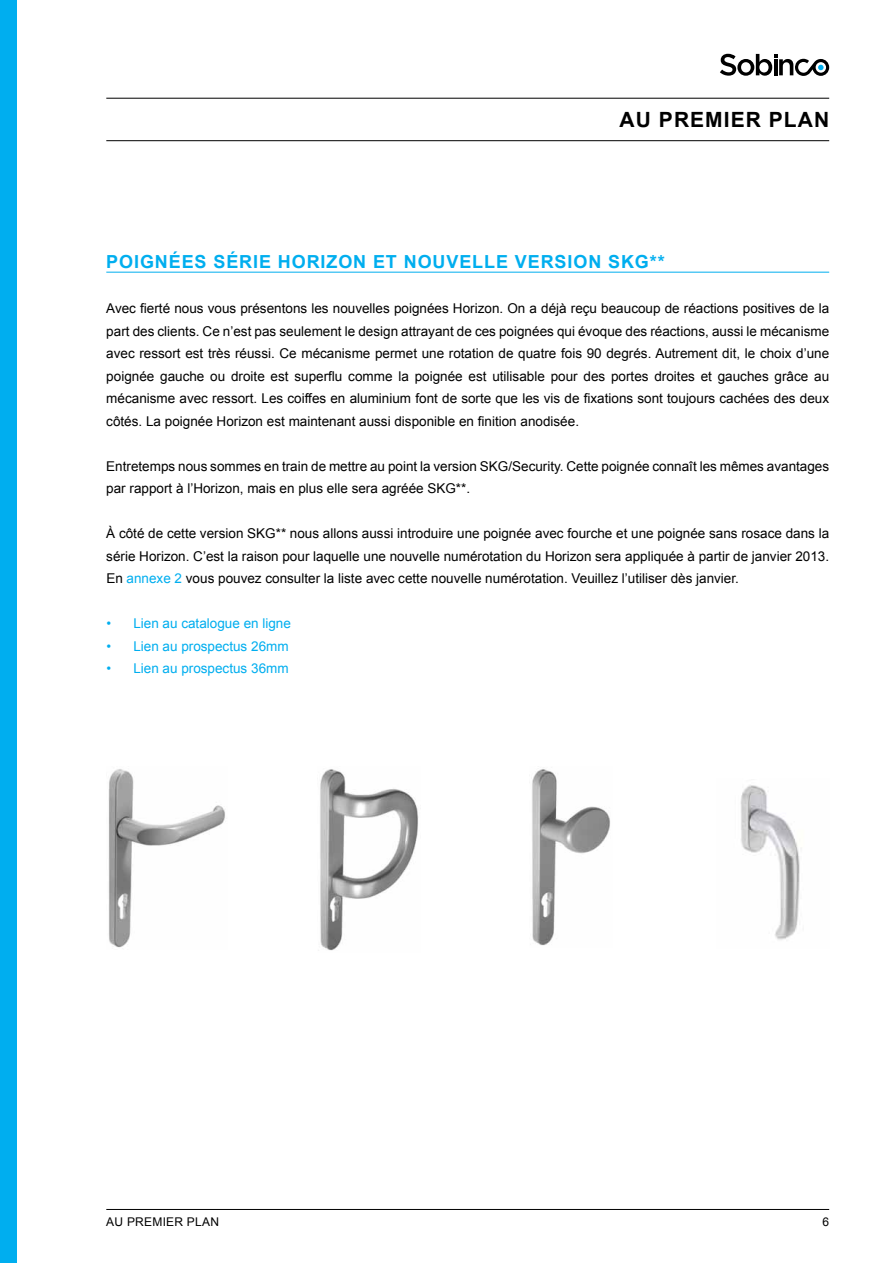
<style>
.page{position:relative;width:893px;height:1263px;background:#fff}
.page>*{position:absolute;margin:0;border:0;box-sizing:border-box;transform-origin:0 0}
.t1{font:700 21px "Arial";letter-spacing:.05em;color:#000}
.t2{font:700 18px "Arial";letter-spacing:.05em;color:#00aeef}
.t3{font:13.5px/22.5px "Arial";color:#000;text-align:justify}
.t4{font:13.5px "Arial";color:#00aeef}
.t5{font:12px "Arial";letter-spacing:.02em;color:#000}
.s1{color:#00aeef}
</style>
<div class="page">
<hr style="left:106px;top:1209px;width:723px;height:1px;background:#000">
<hr style="left:106px;top:98px;width:723px;height:1px;background:#000">
<hr style="left:106px;top:140px;width:723px;height:1px;background:#000">
<svg style="left:720px;top:54px;width:109px;height:22px"></svg>
<div style="left:0;top:0;width:17px;height:1263px;background:#00aeef"></div>
<hr style="left:106px;top:272px;width:723px;height:1px;background:#00aeef">
<img style="left:108px;top:769px;width:117px;height:179px">
<img style="left:532px;top:769px;width:78px;height:177px">
<img style="left:320px;top:769px;width:99px;height:182px">
<img style="left:740px;top:785px;width:60px;height:155px">
<h1 class="t1" style="left:620px;top:106px;width:211px">AU PREMIER PLAN</h1>
<h2 class="t2" style="left:106px;top:250px;width:184px">POIGNÉES SÉRIE HORI</h2>
<h2 class="t2" style="left:326px;top:250px;width:296px">ZON ET NOUVELLE VERSION SKG</h2>
<h2 class="t2" style="left:650px;top:250px;width:16px">**</h2>
<p class="t3" style="left:106px;top:297px;width:724px">Avec fierté nous vous présentons les nouvelles poignées Horizon. On a déjà reçu beaucoup de réactions positives de la part des clients. Ce n’est pas seulement le design attrayant de ces poignées qui évoque des réactions, aussi le mécanisme avec ressort est très réussi. Ce mécanisme permet une rotation de quatre fois 90 degrés. Autrement dit, le choix d’une poignée gauche ou droite est superflu comme la poignée est utilisable pour des portes droites et gauches grâce au mécanisme avec ressort. Les coiffes en aluminium font de sorte que les vis de fixations sont toujours cachées des deux côtés. La poignée Horizon est maintenant aussi disponible en finition anodisée.</p>
<p class="t3" style="left:106px;top:455px;width:380px">Entretemps nous sommes en train de mettre au point la version SKG</p>
<p class="t3" style="left:508px;top:455px;width:322px">/Security. Cette poignée connaît les mêmes avantages</p>
<p class="t3" style="left:106px;top:477px;width:327px">par rapport à l’Horizon, mais en plus elle sera agréée SKG</p>
<p class="t3" style="left:456px;top:477px;width:16px">**.</p>
<p class="t3" style="left:106px;top:522px;width:147px">À côté de cette version SKG</p>
<p class="t3" style="left:106px;top:522px;width:724px;text-indent:169px">** nous allons aussi introduire une poignée avec fourche et une poignée sans rosace dans la série Horizon. C’est la raison pour laquelle une nouvelle numérotation du Horizon sera appliquée à partir de janvier 2013.<br>En <span class="s1">annexe 2</span> vous pouvez consulter la liste avec cette nouvelle numérotation. Veuillez l’utiliser dès janvier.</p>
<p class="t4" style="left:106px;top:615px;width:186px">• Lien au catalogue en ligne</p>
<p class="t4" style="left:106px;top:637px;width:184px">• Lien au prospectus 26mm</p>
<p class="t4" style="left:106px;top:660px;width:184px">• Lien au prospectus 36mm</p>
<p class="t5" style="left:106px;top:1213px;width:114px">Au premi er plan</p>
<p class="t5" style="left:822px;top:1213px;width:8px">6</p>
</div>
